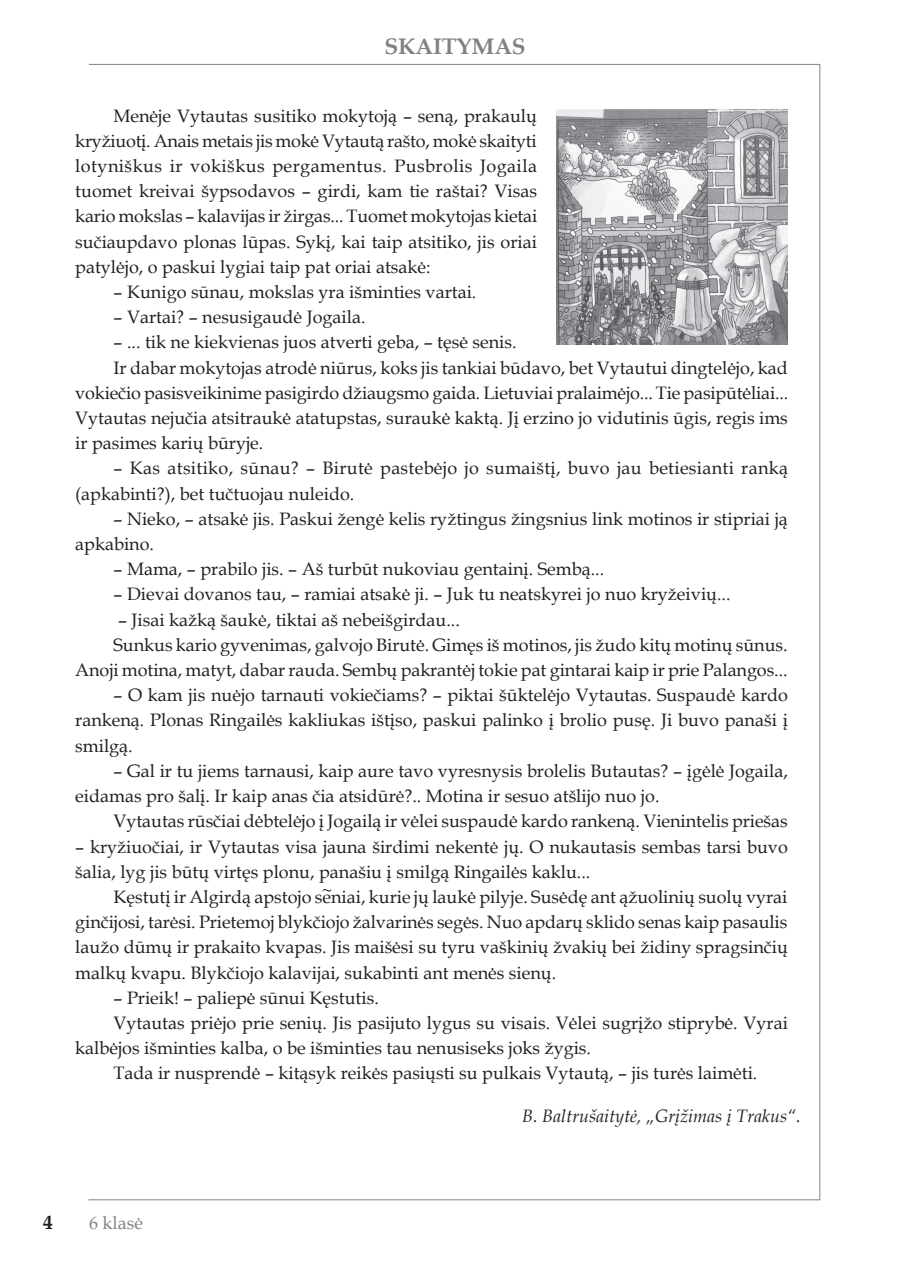
<style>
.page{position:relative;width:910px;height:1280px;background:#fff}
.page>*{position:absolute;margin:0;border:0;box-sizing:border-box;transform-origin:0 0}
.t1{font:700 22.5px "Book Antiqua";color:#808285}
.t2{font:700 19.5px "Book Antiqua";color:#231f20}
.t3{font:18px/25.2px "Book Antiqua";color:#231f20}
.t4{font:italic 18px "Book Antiqua";color:#231f20}
.t5{font:18px "Book Antiqua";color:#808285}
.t6{font:16.5px "Book Antiqua";color:#231f20}
</style>
<div class="page">
<hr style="left:89px;top:64px;width:731px;height:1px;background:#808285">
<hr style="left:819px;top:64px;width:1px;height:1136px;background:#808285">
<hr style="left:88px;top:1199px;width:732px;height:1px;background:#808285">
<img style="left:556px;top:109px;width:232px;height:235px">
<p class="t1" style="left:384px;top:31px;width:140px">SKAITYMAS</p>
<p class="t3" style="left:75px;top:102px;width:463px;text-align:justify;text-indent:38px">Menėje Vytautas susitiko mokytoją – seną, prakaulų kryžiuotį. Anais metais jis mokė Vytautą rašto, mokė skaityti lotyniškus ir vokiškus pergamentus. Pusbrolis Jogaila tuomet kreivai šypsodavos – girdi, kam tie raštai? Visas kario mokslas – kalavijas ir žirgas... Tuomet mokytojas kietai sučiaupdavo plonas lūpas. Sykį, kai taip atsitiko, jis oriai patylėjo, o paskui lygiai taip pat oriai atsakė:</p>
<p class="t3" style="left:114px;top:279px;width:364px">– Kunigo sūnau, mokslas yra išminties vartai.</p>
<p class="t3" style="left:114px;top:304px;width:253px">– Vartai? – nesusigaudė Jogaila.</p>
<p class="t3" style="left:114px;top:329px;width:405px">– ... tik ne kiekvienas juos atverti geba, – tęsė senis.</p>
<p class="t3" style="left:114px;top:354px;width:676px">Ir dabar mokytojas atrodė niūrus, koks jis tankiai būdavo, bet Vytautui dingtelėjo, kad</p>
<p class="t3" style="left:75px;top:380px;width:714px">vokiečio pasisveikinime pasigirdo džiaugsmo gaida. Lietuviai pralaimėjo... Tie pasipūtėliai...</p>
<p class="t3" style="left:75px;top:405px;width:714px">Vytautas nejučia atsitraukė atatupstas, suraukė kaktą. Jį erzino jo vidutinis ūgis, regis ims</p>
<p class="t3" style="left:75px;top:430px;width:190px">ir pasimes karių būryje.</p>
<p class="t3" style="left:75px;top:455px;width:714px;text-indent:38px">– Kas atsitiko, sūnau? – Birutė pastebėjo jo sumaištį, buvo jau betiesianti ranką (apkabinti?), bet tučtuojau nuleido.</p>
<p class="t3" style="left:75px;top:506px;width:714px;text-indent:38px">– Nieko, – atsakė jis. Paskui žengė kelis ryžtingus žingsnius link motinos ir stipriai ją apkabino.</p>
<p class="t3" style="left:114px;top:556px;width:492px">– Mama, – prabilo jis. – Aš turbūt nukoviau gentainį. Sembą...</p>
<p class="t3" style="left:114px;top:581px;width:619px">– Dievai dovanos tau, – ramiai atsakė ji. – Juk tu neatskyrei jo nuo kryžeivių...</p>
<p class="t3" style="left:118px;top:606px;width:343px">– Jisai kažką šaukė, tiktai aš nebeišgirdau...</p>
<p class="t3" style="left:114px;top:632px;width:676px">Sunkus kario gyvenimas, galvojo Birutė. Gimęs iš motinos, jis žudo kitų motinų sūnus.</p>
<p class="t3" style="left:75px;top:657px;width:714px">Anoji motina, matyt, dabar rauda. Sembų pakrantėj tokie pat gintarai kaip ir prie Palangos...</p>
<p class="t3" style="left:75px;top:682px;width:714px;text-align:justify;text-indent:38px">– O kam jis nuėjo tarnauti vokiečiams? – piktai šūktelėjo Vytautas. Suspaudė kardo rankeną. Plonas Ringailės kakliukas ištįso, paskui palinko į brolio pusę. Ji buvo panaši į smilgą.</p>
<p class="t3" style="left:75px;top:758px;width:714px;text-indent:38px">– Gal ir tu jiems tarnausi, kaip aure tavo vyresnysis brolelis Butautas? – įgėlė Jogaila, eidamas pro šalį. Ir kaip anas čia atsidūrė?.. Motina ir sesuo atšlijo nuo jo.</p>
<p class="t3" style="left:114px;top:808px;width:676px">Vytautas rūsčiai dėbtelėjo į Jogailą ir vėlei suspaudė kardo rankeną. Vienintelis priešas</p>
<p class="t3" style="left:75px;top:833px;width:714px">– kryžiuočiai, ir Vytautas visa jauna širdimi nekentė jų. O nukautasis sembas tarsi buvo šalia, lyg jis būtų virtęs plonu, panašiu į smilgą Ringailės kaklu...</p>
<p class="t3" style="left:75px;top:884px;width:714px;text-align:justify;text-indent:38px">Kęstutį ir Algirdą apstojo seniai, kurie jų laukė pilyje. Susėdę ant ąžuolinių suolų vyrai ginčijosi, tarėsi. Prietemoj blykčiojo žalvarinės segės. Nuo apdarų sklido senas kaip pasaulis laužo dūmų ir prakaito kvapas. Jis maišėsi su tyru vaškinių žvakių bei židiny spragsinčių malkų kvapu. Blykčiojo kalavijai, sukabinti ant menės sienų.</p>
<p class="t3" style="left:114px;top:984px;width:267px">– Prieik! – paliepė sūnui Kęstutis.</p>
<p class="t3" style="left:114px;top:1010px;width:676px">Vytautas priėjo prie senių. Jis pasijuto lygus su visais. Vėlei sugrįžo stiprybė. Vyrai</p>
<p class="t3" style="left:75px;top:1035px;width:517px">kalbėjos išminties kalba, o be išminties tau nenusiseks joks žygis.</p>
<p class="t3" style="left:114px;top:1060px;width:645px">Tada ir nusprendė – kitąsyk reikės pasiųsti su pulkais Vytautą, – jis turės laimėti.</p>
<p class="t4" style="left:522px;top:1103px;width:280px">B. Baltrušaitytė, „Grįžimas į Trakus“.</p>
<p class="t6" style="left:322px;top:879px;width:11px">~</p>
<p class="t2" style="left:43px;top:1209px;width:11px">4</p>
<p class="t5" style="left:89px;top:1210px;width:56px">6 klasė</p>
</div>
